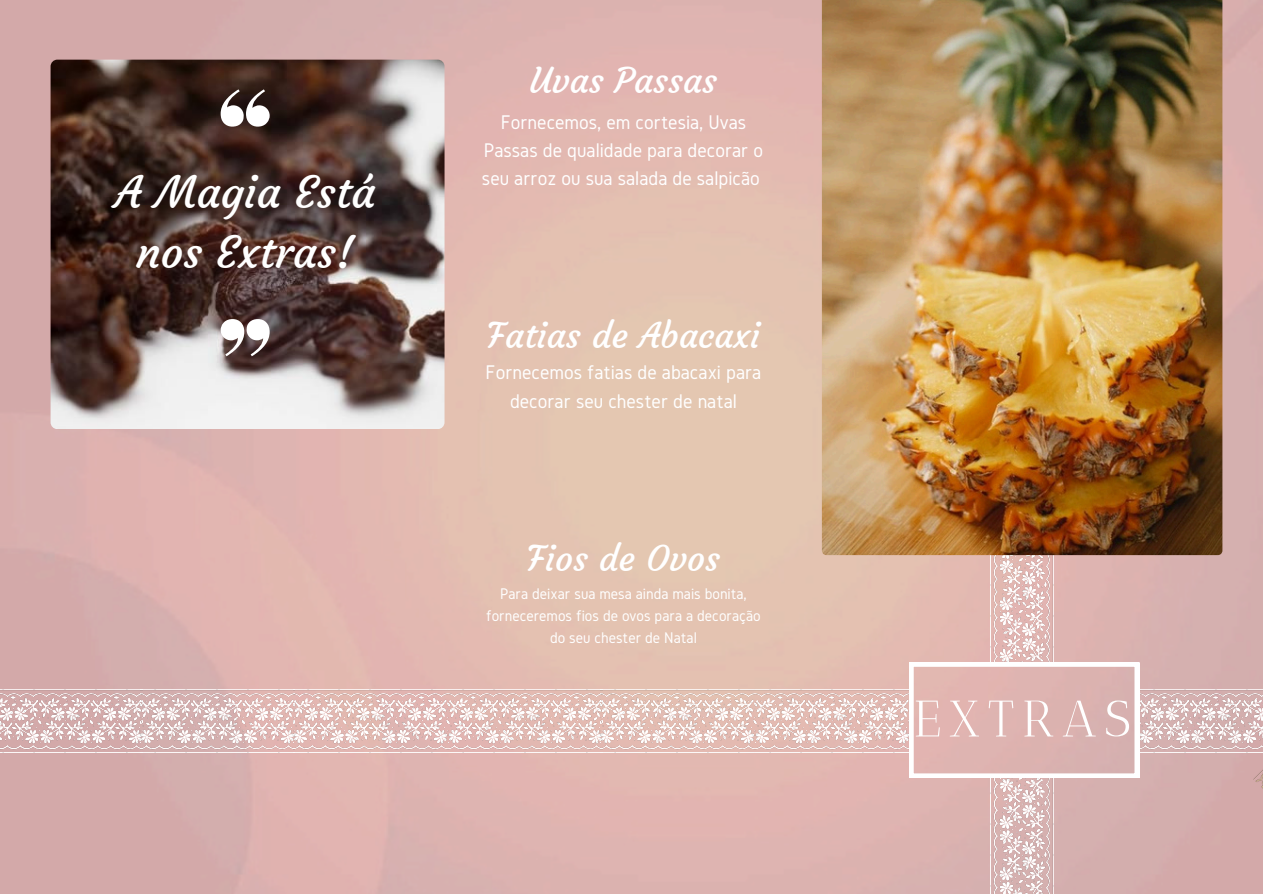
<style>
.page{position:relative;width:1263px;height:894px;background:#fff}
.page>*{position:absolute;margin:0;border:0;box-sizing:border-box;transform-origin:0 0}
.t1{font:51.15px "Antic Didone";letter-spacing:.15em;color:#fff}
.t2{font:44.25px/59.7px "Courgette";color:#fff;text-align:center}
.t3{font:35.25px "Courgette";color:#fff}
.t4{font:20.55px/28.2px "Gidole";color:#fff;text-align:center}
.t5{font:16.05px/21.9px "Gidole";color:#fff;text-align:center}
</style>
<div class="page">
<img style="left:0;top:0;width:1263px;height:893px">
<img style="left:51px;top:60px;width:393px;height:369px;border-radius:7px">
<img style="left:990px;top:555px;width:63px;height:107px">
<img style="left:990px;top:778px;width:63px;height:115px">
<img style="left:822px;top:0;width:400px;height:555px">
<svg style="left:221px;top:89px;width:49px;height:37px"></svg>
<svg style="left:221px;top:319px;width:49px;height:37px"></svg>
<img style="left:1253px;top:669px;width:10px;height:154px">
<img style="left:143px;top:689px;width:457px;height:63px">
<img style="left:600px;top:689px;width:309px;height:63px">
<img style="left:0;top:689px;width:143px;height:63px">
<img style="left:1139px;top:689px;width:124px;height:63px">
<svg style="left:909px;top:662px;width:230px;height:115px;background:#e0bbb8"></svg>
<p class="t2" style="left:115px;top:162px;width:262px">A Magia Está nos Extras!</p>
<p class="t3" style="left:530px;top:59px;width:189px">Uvas Passas</p>
<h2 class="t4" style="left:482px;top:108px;width:283px">Fornecemos, em cortesia, Uvas<br>Passas de qualidade para decorar o seu arroz ou sua salada de salpicão</h2>
<p class="t3" style="left:487px;top:314px;width:275px">Fatias de Abacaxi</p>
<p class="t4" style="left:485px;top:358px;width:277px">Fornecemos fatias de abacaxi para decorar seu chester de natal</p>
<p class="t3" style="left:527px;top:536px;width:195px">Fios de Ovos</p>
<p class="t5" style="left:486px;top:582px;width:276px">Para deixar sua mesa ainda mais bonita, forneceremos fios de ovos para a decoração do seu chester de Natal</p>
<p class="t1" style="left:913px;top:688px;width:219px">EXTRAS</p>
</div>
